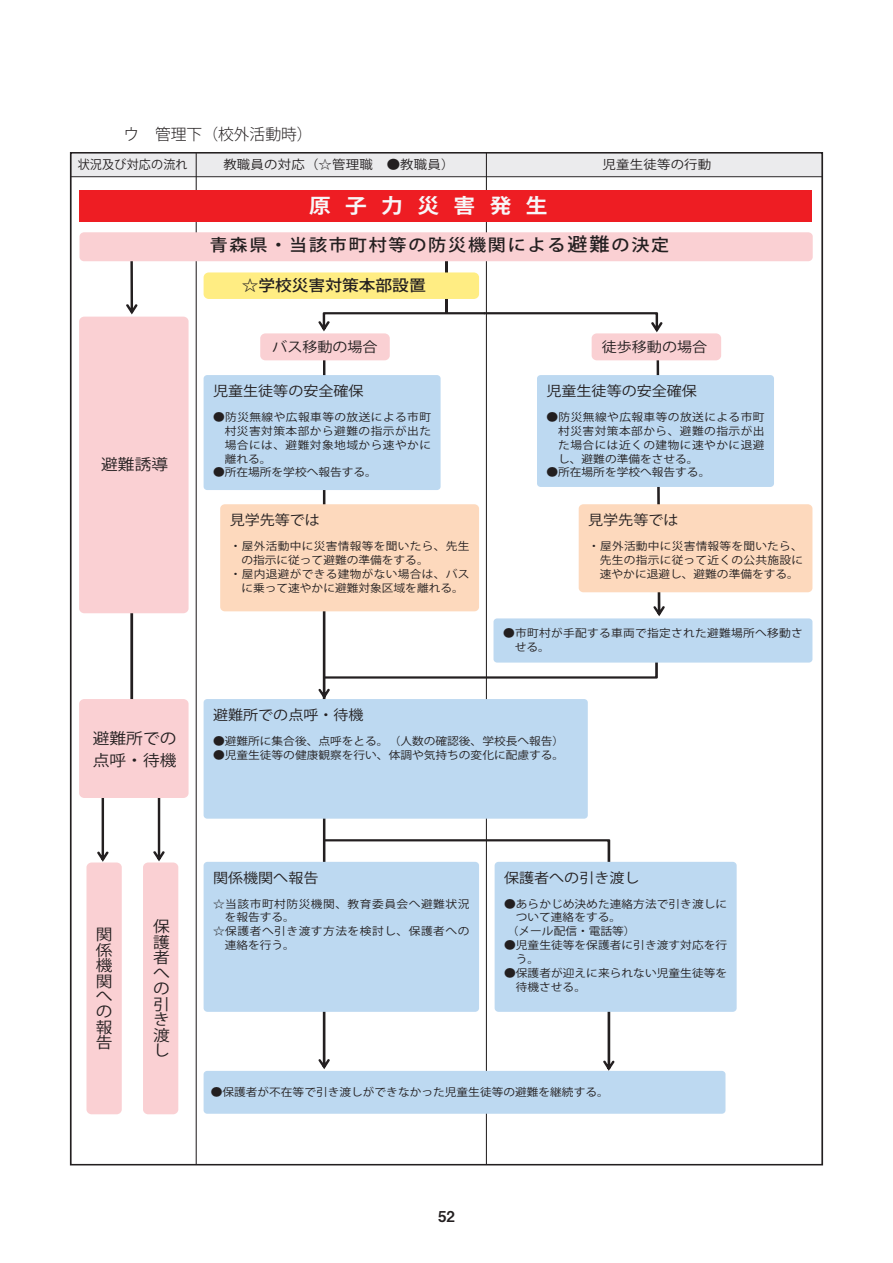
<style>
.page{position:relative;width:893px;height:1263px;background:#fff}
.page>*{position:absolute;margin:0;border:0;box-sizing:border-box;transform-origin:0 0}
.t1{font:700 20.1px "Koz Go Pro";letter-spacing:.66em;color:#f7f7f8;scale:1.08 1}
.t2{font:500 16.65px "Koz Go Pro";letter-spacing:.1em;color:#231f20;scale:1.08 1}
.t3{font:300 15.75px "Koz Go Pro";color:#231f20}
.t4{font:15.45px/15.5px "Koz Go Pro";color:#231f20;scale:1.08 1}
.t5{font:500 15.45px "Koz Go Pro";color:#231f20;scale:1.08 1}
.t6{font:15px "Midashi Go Pro MB31";color:#231f20}
.t7{font:13.95px "Koz Go Pro";color:#231f20;scale:1.08 1}
.t8{font:12.3px "Koz Go Pro";letter-spacing:.015em;color:#231f20;scale:1.08 1}
.t9{font:12.3px "Koz Go Pro";letter-spacing:.015em;color:#231f20}
.t10{font:10.8px/14px "Koz Go Pro";letter-spacing:.005em;color:#231f20;text-align:justify;scale:1.08 1}
.t11{font:10.8px/14px "Koz Go Pro";letter-spacing:.025em;color:#231f20;scale:1.08 1}
.t12{font:10.8px "Koz Go Pro";letter-spacing:.045em;color:#231f20;scale:1.08 1}
.s1{font-size:18.6px}
</style>
<div class="page">
<svg style="left:324px;top:839px;width:291px;height:232px"></svg>
<svg style="left:318px;top:819px;width:12px;height:250px"></svg>
<svg style="left:97px;top:613px;width:68px;height:249px"></svg>
<svg style="left:126px;top:261px;width:12px;height:53px"></svg>
<svg style="left:318px;top:312px;width:345px;height:20px"></svg>
<hr style="left:445px;top:258px;width:2px;height:56px;background:#231f20">
<svg style="left:318px;top:350px;width:347px;height:350px"></svg>
<div style="left:71px;top:152px;width:751px;height:25px;background:#ebebed"></div>
<hr style="left:196px;top:153px;width:1px;height:1011px;background:#231f20">
<hr style="left:486px;top:152px;width:1px;height:1012px;background:#231f20">
<hr style="left:71px;top:176px;width:751px;height:1px;background:#231f20">
<div style="left:80px;top:232px;width:733px;height:29px;background:#fad0d3;border-radius:4px"></div>
<div style="left:80px;top:191px;width:732px;height:31px;background:#ee1d23"></div>
<div style="left:204px;top:272px;width:275px;height:27px;background:#ffed83;border-radius:5px"></div>
<div style="left:204px;top:375px;width:237px;height:115px;background:#bdd9f1;border-radius:4px"></div>
<div style="left:204px;top:862px;width:275px;height:150px;background:#bdd9f1;border-radius:4px"></div>
<div style="left:495px;top:862px;width:242px;height:150px;background:#bdd9f1;border-radius:4px"></div>
<div style="left:204px;top:699px;width:384px;height:120px;background:#bdd9f1;border-radius:4px"></div>
<div style="left:204px;top:1071px;width:521px;height:43px;background:#bdd9f1;border-radius:4px"></div>
<div style="left:220px;top:504px;width:259px;height:107px;background:#fdd9bd;border-radius:5px"></div>
<div style="left:79px;top:317px;width:110px;height:296px;background:#fad0d3;border-radius:5px"></div>
<div style="left:260px;top:333px;width:130px;height:27px;background:#fad0d3;border-radius:5px"></div>
<div style="left:537px;top:375px;width:237px;height:112px;background:#bdd9f1;border-radius:4px"></div>
<div style="left:493px;top:618px;width:319px;height:45px;background:#bdd9f1;border-radius:4px"></div>
<div style="left:579px;top:504px;width:233px;height:88px;background:#fdd9bd;border-radius:5px"></div>
<div style="left:592px;top:333px;width:129px;height:27px;background:#fad0d3;border-radius:5px"></div>
<div style="left:79px;top:699px;width:110px;height:99px;background:#fad0d3;border-radius:5px"></div>
<div style="left:86px;top:862px;width:36px;height:252px;background:#fad0d3;border-radius:5px"></div>
<div style="left:143px;top:862px;width:35px;height:252px;background:#fad0d3;border-radius:5px"></div>
<h3 class="t3" style="left:108px;top:124px;width:206px">　ウ　管理下（校外活動時）</h3>
<p class="t9" style="left:78px;top:157px;width:111px">状況及び対応の流れ</p>
<p class="t8" style="left:223px;top:157px;width:216px">教職員の対応（☆管理職　●教職員）</p>
<p class="t8" style="left:603px;top:157px;width:102px">児童生徒等の行動</p>
<h1 class="t1" style="left:309px;top:192px;width:222px">原子力災害発生</h1>
<h2 class="t2" style="left:210px;top:235px;width:427px">青森県・当該市町村等の防災機関による<span class="s1">避難</span>の決定</h2>
<h3 class="t5" style="left:242px;top:276px;width:172px">☆学校災害対策本部設置</h3>
<h3 class="t4" style="left:101px;top:457px;width:63px">避難誘導</h3>
<h3 class="t4" style="left:93px;top:728px;width:79px;line-height:21.6px">避難所での点呼・待機</h3>
<p class="t7" style="left:272px;top:338px;width:99px">バス移動の場合</p>
<p class="t7" style="left:602px;top:338px;width:99px">徒歩移動の場合</p>
<p class="t7" style="left:213px;top:382px;width:141px">児童生徒等の安全確保</p>
<p class="t10" style="left:225px;top:410px;width:193px;text-indent:-12px">●防災無線や広報車等の放送による市町村災害対策本部から避難の指示が出た場合には、避難対象地域から速やかに離れる。</p>
<p class="t10" style="left:213px;top:466px;width:153px">●所在場所を学校へ報告する。</p>
<p class="t7" style="left:230px;top:511px;width:85px">見学先等では</p>
<p class="t11" style="left:230px;top:539px;width:224px">・屋外活動中に災害情報等を聞いたら、先生</p>
<p class="t10" style="left:241px;top:553px;width:175px">の指示に従って避難の準備をする。</p>
<p class="t11" style="left:230px;top:567px;width:224px">・屋内退避ができる建物がない場合は、バス</p>
<p class="t10" style="left:241px;top:581px;width:207px">に乗って速やかに避難対象区域を離れる。</p>
<p class="t7" style="left:546px;top:382px;width:141px">児童生徒等の安全確保</p>
<p class="t10" style="left:558px;top:410px;width:193px;text-indent:-12px">●防災無線や広報車等の放送による市町村災害対策本部から、避難の指示が出た場合には近くの建物に速やかに退避し、避難の準備をさせる。</p>
<p class="t10" style="left:546px;top:466px;width:153px">●所在場所を学校へ報告する。</p>
<p class="t7" style="left:588px;top:511px;width:85px">見学先等では</p>
<p class="t10" style="left:600px;top:539px;width:190px;text-indent:-12px">・屋外活動中に災害情報等を聞いたら、先生の指示に従って近くの公共施設に速やかに退避し、避難の準備をする。</p>
<p class="t11" style="left:515px;top:626px;width:268px;text-indent:-12px">●市町村が手配する車両で指定された避難場所へ移動させる。</p>
<p class="t7" style="left:213px;top:706px;width:141px">避難所での点呼・待機</p>
<p class="t10" style="left:213px;top:734px;width:327px">●避難所に集合後、点呼をとる。（人数の確認後、学校長へ報告）</p>
<p class="t10" style="left:213px;top:748px;width:327px">●児童生徒等の健康観察を行い、体調や気持ちの変化に配慮する。</p>
<h3 class="t4" style="left:96px;top:927px;width:17px;text-align:justify">関係機関への報告</h3>
<h3 class="t4" style="left:153px;top:919px;width:17px">保護者への引き渡し</h3>
<p class="t7" style="left:213px;top:869px;width:99px">関係機関へ報告</p>
<p class="t12" style="left:213px;top:896px;width:239px">☆当該市町村防災機関、教育委員会へ避難状況</p>
<p class="t10" style="left:225px;top:911px;width:67px">を報告する。</p>
<p class="t12" style="left:213px;top:924px;width:239px">☆保護者へ引き渡す方法を検討し、保護者への</p>
<p class="t10" style="left:225px;top:939px;width:67px">連絡を行う。</p>
<p class="t7" style="left:504px;top:869px;width:127px">保護者への引き渡し</p>
<p class="t10" style="left:504px;top:897px;width:208px">●あらかじめ決めた連絡方法で引き渡しに</p>
<p class="t10" style="left:516px;top:911px;width:99px">ついて連絡をする。</p>
<p class="t10" style="left:507px;top:925px;width:121px">（メール配信・電話等）</p>
<p class="t10" style="left:516px;top:939px;width:197px;text-indent:-12px">●児童生徒等を保護者に引き渡す対応を行う。</p>
<p class="t10" style="left:516px;top:966px;width:197px;text-indent:-12px">●保護者が迎えに来られない児童生徒等を待機させる。</p>
<p class="t10" style="left:211px;top:1085px;width:370px">●保護者が不在等で引き渡しができなかった児童生徒等の避難を継続する。</p>
<h3 class="t6" style="left:438px;top:1204px;width:18px">52</h3>
</div>
